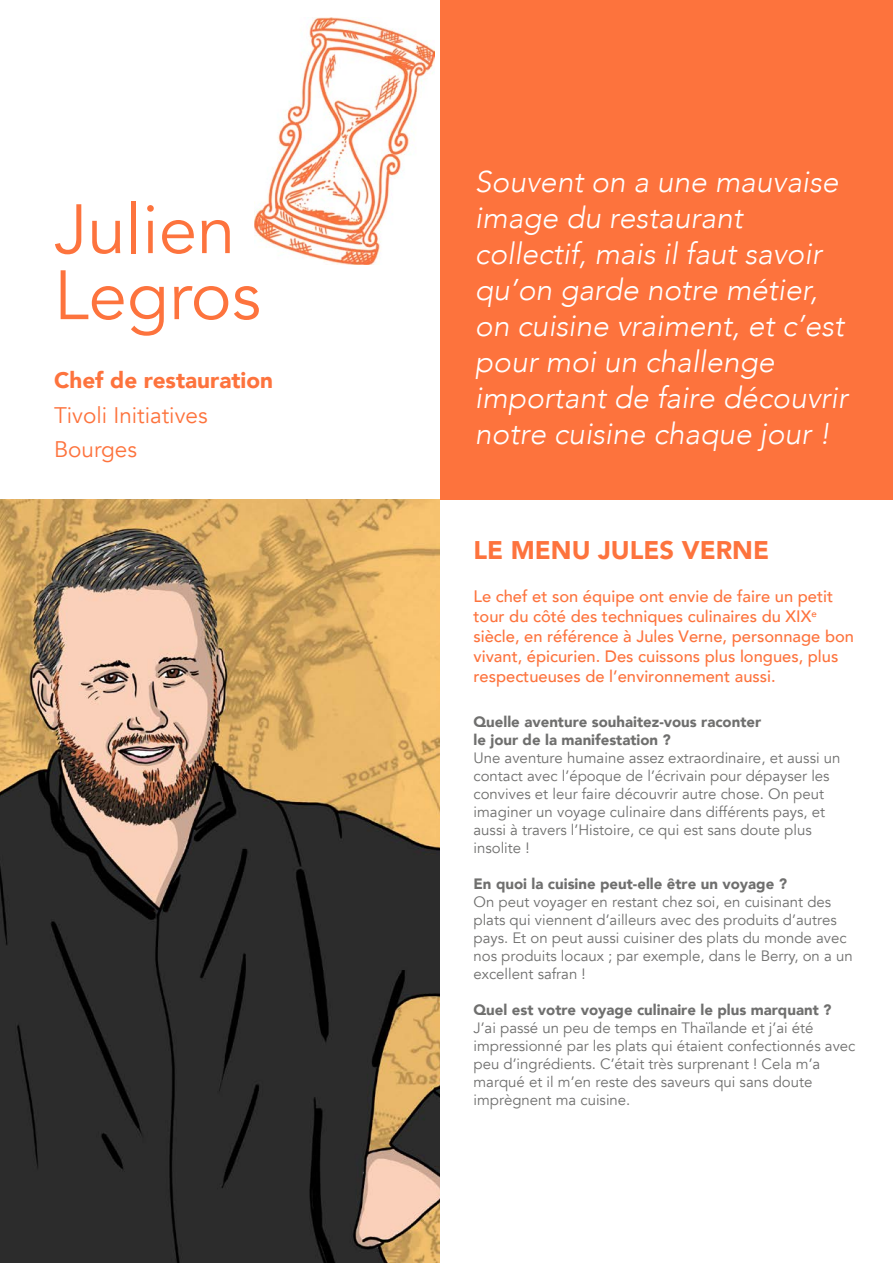
<style>
.page{position:relative;width:893px;height:1263px;background:#fff}
.page>*{position:absolute;margin:0;border:0;box-sizing:border-box;transform-origin:0 0}
.t1{font:69px/66px "Avenir";color:#fd733d}
.t2{font:italic 300 30px/36px "Avenir";color:#fff}
.t3{font:900 25.5px "Avenir";color:#fd733d}
.t4{font:22.5px/34.5px "Avenir";color:#fd733d}
.t5{font:900 22.5px "Avenir";color:#fd733d}
.t6{font:500 16.5px/19.8px "Avenir";color:#fd733d}
.t7{font:15px/18px "Avenir";color:#6f6f6e}
.t8{font:900 15px/18px "Avenir";color:#6f6f6e}
</style>
<div class="page">
<div style="left:440px;top:0;width:453px;height:500px;background:#fd733d"></div>
<img style="left:254px;top:18px;width:180px;height:247px">
<img style="left:0;top:500px;width:440px;height:763px">
<h1 class="t1" style="left:54px;top:198px;width:209px">Julien<br>Legros</h1>
<h3 class="t5" style="left:54px;top:361px;width:221px">Chef de restauration</h3>
<h3 class="t4" style="left:54px;top:398px;width:155px">Tivoli Initiatives<br>Bourges</h3>
<h2 class="t2" style="left:475px;top:164px;width:374px">Souvent on a une mauvaise image du restaurant collectif, mais il faut savoir qu’on garde notre métier, on cuisine vraiment, et c’est pour moi un challenge important de faire découvrir notre cuisine chaque jour !</h2>
<h3 class="t3" style="left:473px;top:528px;width:297px">LE MENU JULES VERNE</h3>
<p class="t6" style="left:473px;top:587px;width:382px">Le chef et son équipe ont envie de faire un petit tour du côté des techniques culinaires du XIX<sup>e </sup>siècle, en référence à Jules Verne, personnage bon vivant, épicurien. Des cuissons plus longues, plus respectueuses de l’environnement aussi.</p>
<p class="t8" style="left:473px;top:712px;width:289px">Quelle aventure souhaitez-vous raconter le jour de la manifestation ?</p>
<p class="t7" style="left:473px;top:749px;width:368px">Une aventure humaine assez extraordinaire, et aussi un contact avec l’époque de l’écrivain pour dépayser les convives et leur faire découvrir autre chose. On peut imaginer un voyage culinaire dans différents pays, et aussi à travers l’Histoire, ce qui est sans doute plus insolite !</p>
<p class="t8" style="left:473px;top:874px;width:315px">En quoi la cuisine peut-elle être un voyage ?</p>
<p class="t7" style="left:473px;top:893px;width:381px">On peut voyager en restant chez soi, en cuisinant des plats qui viennent d’ailleurs avec des produits d’autres pays. Et on peut aussi cuisiner des plats du monde avec nos produits locaux ; par exemple, dans le Berry, on a un excellent safran !</p>
<p class="t8" style="left:473px;top:1000px;width:360px">Quel est votre voyage culinaire le plus marquant ?</p>
<p class="t7" style="left:473px;top:1019px;width:383px">J’ai passé un peu de temps en Thaïlande et j’ai été impressionné par les plats qui étaient confectionnés avec peu d’ingrédients. C’était très surprenant ! Cela m’a marqué et il m’en reste des saveurs qui sans doute imprègnent ma cuisine.</p>
</div>
